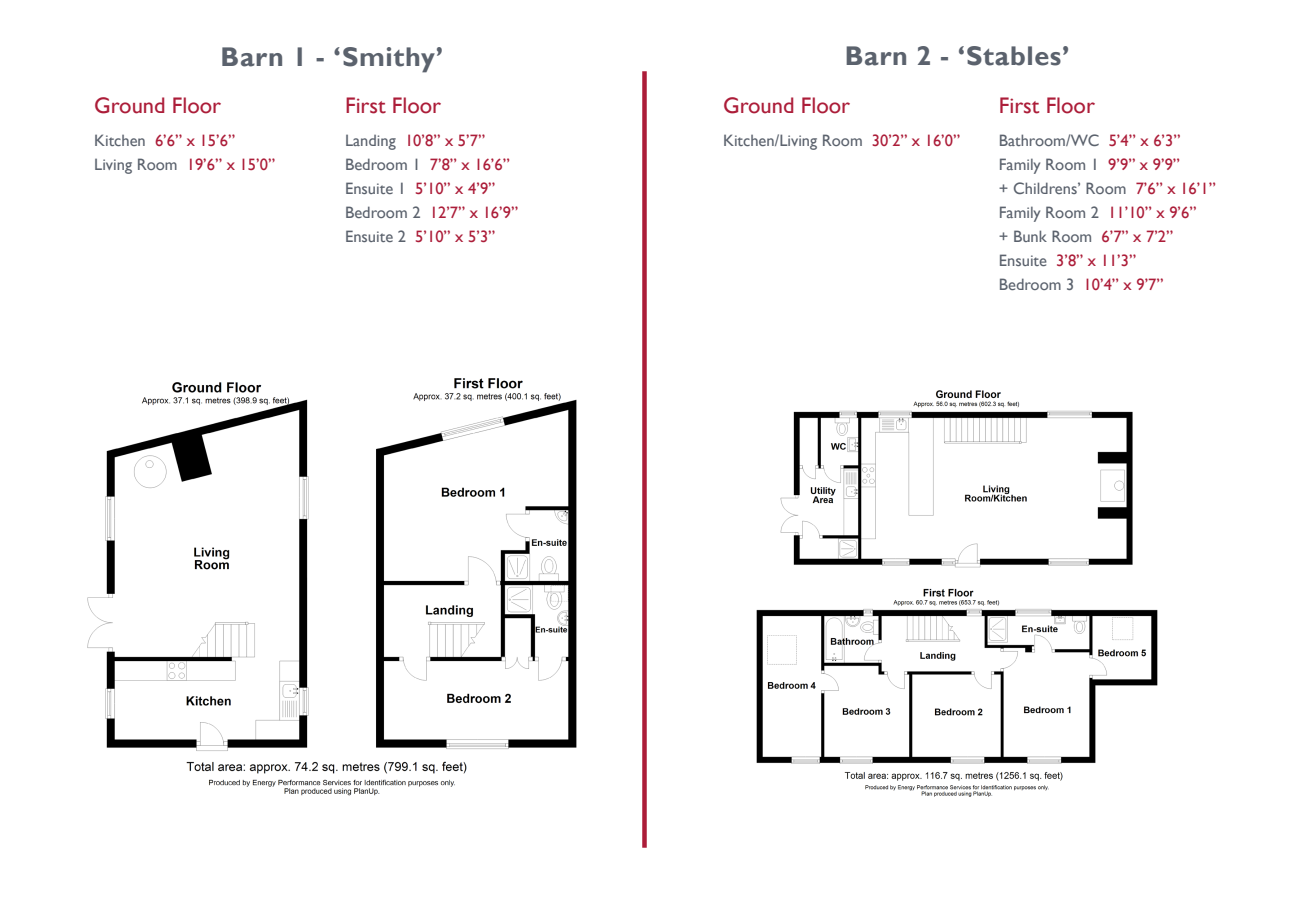
<style>
.page{position:relative;width:1289px;height:919px;background:#fff}
.page>*{position:absolute;margin:0;border:0;box-sizing:border-box;transform-origin:0 0}
.t1{font:700 27px "Gill Sans";letter-spacing:.025em;color:#5b626d}
.t2{font:22.5px "Gill Sans";color:#ac1d39}
.t3{font:16.5px "Gill Sans";color:#ac1d39}
.t4{font:16.5px "Gill Sans";color:#5b626d}
.s1{color:#5b626d}
.s2{color:#ac1d39}
</style>
<div class="page">
<svg style="left:642px;top:71px;width:4px;height:776px;background:#b12a45"></svg>
<img style="left:87px;top:378px;width:490px;height:418px">
<img style="left:756px;top:390px;width:402px;height:407px">
<p class="t1" style="left:220px;top:41px;width:224px">Barn 1 - ‘Smithy’</p>
<p class="t1" style="left:844px;top:39px;width:226px">Barn 2 - ‘Stables’</p>
<p class="t2" style="left:94px;top:93px;width:128px">Ground Floor</p>
<p class="t3" style="left:94px;top:131px;width:142px"><span class="s1">Kitchen</span> 6’6” x 15’6”</p>
<p class="t3" style="left:94px;top:155px;width:182px"><span class="s1">Living Room</span> 19’6” x 15’0”</p>
<p class="t2" style="left:345px;top:93px;width:98px">First Floor</p>
<p class="t3" style="left:345px;top:131px;width:141px"><span class="s1">Landing</span> 10’8” x 5’7”</p>
<p class="t3" style="left:345px;top:155px;width:166px"><span class="s1">Bedroom 1</span> 7’8” x 16’6”</p>
<p class="t3" style="left:345px;top:179px;width:152px"><span class="s1">Ensuite 1</span> 5’10” x 4’9”</p>
<p class="t3" style="left:345px;top:203px;width:174px"><span class="s1">Bedroom 2</span> 12’7” x 16’9”</p>
<p class="t3" style="left:345px;top:227px;width:152px"><span class="s1">Ensuite 2</span> 5’10” x 5’3”</p>
<p class="t2" style="left:723px;top:93px;width:128px">Ground Floor</p>
<p class="t4" style="left:723px;top:131px;width:238px">Kitchen/Living Room <span class="s2">30’2” x 16’0”</span></p>
<p class="t2" style="left:998px;top:93px;width:98px">First Floor</p>
<p class="t4" style="left:998px;top:131px;width:183px">Bathroom/WC <span class="s2">5’4” x 6’3”</span></p>
<p class="t4" style="left:998px;top:155px;width:183px">Family Room 1 <span class="s2">9’9” x 9’9”</span></p>
<p class="t4" style="left:998px;top:179px;width:218px">+ Childrens’ Room <span class="s2">7’6” x 16’1”</span></p>
<p class="t4" style="left:998px;top:203px;width:199px">Family Room 2 <span class="s2">11’10” x 9’6”</span></p>
<p class="t4" style="left:998px;top:227px;width:176px">+ Bunk Room <span class="s2">6’7” x 7’2”</span></p>
<p class="t3" style="left:998px;top:251px;width:139px"><span class="s1">Ensuite</span> 3’8” x 11’3”</p>
<p class="t3" style="left:998px;top:275px;width:166px"><span class="s1">Bedroom 3</span> 10’4” x 9’7”</p>
</div>
